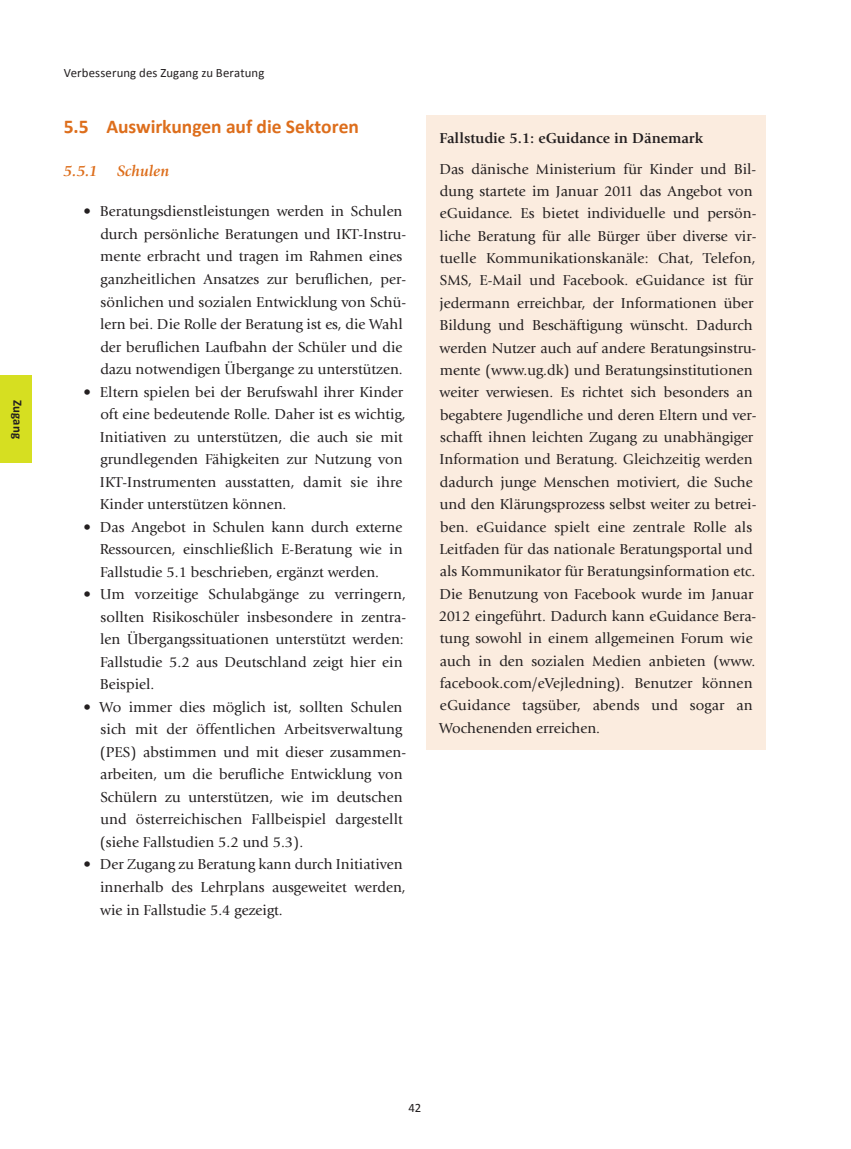
<style>
.page{position:relative;width:851px;height:1149px;background:#fff}
.page>*{position:absolute;margin:0;border:0;box-sizing:border-box;transform-origin:0 0}
.t1{font:700 19.5px "Calibri";letter-spacing:-.005em;color:#dd6e1c}
.t2{font:italic 700 15.75px "Giovanni Std";letter-spacing:.005em;color:#dd6e1c}
.t3{font:15px/22.5px "Giovanni Std";color:#231f20}
.t4{font:700 15px "Giovanni Std";color:#231f20}
.t5{font:12.75px "Calibri";letter-spacing:.01em;color:#231f20}
.t6{font:700 12.75px "Calibri";letter-spacing:.01em;color:#231f20}
</style>
<div class="page">
<div style="left:0;top:376px;width:32px;height:87px;background:#d6df21"></div>
<div style="left:426px;top:115px;width:339px;height:634px;background:#fbecdf"></div>
<p class="t6" style="left:25px;top:400px;width:40px;rotate:90deg">Zugang</p>
<p class="t5" style="left:64px;top:64px;width:202px">Verbesserung des Zugang zu Beratung</p>
<h1 class="t1" style="left:64px;top:114px;width:296px">5.5 Auswirkungen auf die Sektoren</h1>
<p class="t2" style="left:64px;top:162px;width:107px">5.5.1 Schulen</p>
<p class="t3" style="left:100px;top:200px;width:307px;text-indent:-17px">• Beratungsdienstleistungen werden in Schulen durch persönliche Beratungen und IKT-Instru&shy;mente erbracht und tragen im Rahmen eines ganzheitlichen Ansatzes zur beruflichen, per&shy;sönlichen und sozialen Entwicklung von Schü&shy;lern bei. Die Rolle der Beratung ist es, die Wahl der beruflichen Laufbahn der Schüler und die dazu notwendigen Übergange zu unterstützen.</p>
<p class="t3" style="left:100px;top:380px;width:307px;text-indent:-16px">• Eltern spielen bei der Berufswahl ihrer Kinder oft eine bedeutende Rolle. Daher ist es wichtig, Initiativen zu unterstützen, die auch sie mit grundlegenden Fähigkeiten zur Nutzung von IKT-Instrumenten ausstatten, damit sie ihre Kinder unterstützen können.</p>
<p class="t3" style="left:100px;top:515px;width:304px;text-align:justify;text-indent:-16px">• Das Angebot in Schulen kann durch externe Ressourcen, einschließlich E-Beratung wie in Fallstudie 5.1 beschrieben, ergänzt werden.</p>
<p class="t3" style="left:100px;top:583px;width:308px;text-indent:-16px">• Um vorzeitige Schulabgänge zu verringern, sollten Risikoschüler insbesondere in zentra&shy;len Übergangssituationen unterstützt werden:<br>Fallstudie 5.2 aus Deutschland zeigt hier ein Beispiel.</p>
<p class="t3" style="left:100px;top:695px;width:308px;text-indent:-16px">• Wo immer dies möglich ist, sollten Schulen sich mit der öffentlichen Arbeitsverwaltung (PES) abstimmen und mit dieser zusammen&shy;arbeiten, um die berufliche Entwicklung von Schülern zu unterstützen, wie im deutschen und österreichischen Fallbeispiel dargestellt (siehe Fallstudien 5.2 und 5.3).</p>
<p class="t3" style="left:100px;top:853px;width:307px;text-indent:-16px">• Der Zugang zu Beratung kann durch Initiativen innerhalb des Lehrplans ausgeweitet werden, wie in Fallstudie 5.4 gezeigt.</p>
<p class="t4" style="left:439px;top:129px;width:265px">Fallstudie 5.1: eGuidance in Dänemark</p>
<p class="t3" style="left:439px;top:158px;width:319px">Das dänische Ministerium für Kinder und Bil&shy;dung startete im Januar 2011 das Angebot von eGuidance. Es bietet individuelle und persön&shy;liche Beratung für alle Bürger über diverse vir&shy;tuelle Kommunikationskanäle: Chat, Telefon, SMS, E-Mail und Facebook. eGuidance ist für jedermann erreichbar, der Informationen über Bildung und Beschäftigung wünscht. Dadurch werden Nutzer auch auf andere Beratungsinstru&shy;mente (www.ug.dk) und Beratungsinstitutionen weiter verwiesen. Es richtet sich besonders an begabtere Jugendliche und deren Eltern und ver&shy;schafft ihnen leichten Zugang zu unabhängiger Information und Beratung. Gleichzeitig werden dadurch junge Menschen motiviert, die Suche und den Klärungsprozess selbst weiter zu betrei&shy;ben. eGuidance spielt eine zentrale Rolle als Leitfaden für das nationale Beratungsportal und als Kommunikator für Beratungsinformation etc.<br>Die Benutzung von Facebook wurde im Januar 2012 eingeführt. Dadurch kann eGuidance Bera&shy;tung sowohl in einem allgemeinen Forum wie auch in den sozialen Medien anbieten (www. facebook.com/eVejledning). Benutzer können eGuidance tagsüber, abends und sogar an Wochenenden erreichen.</p>
<p class="t5" style="left:408px;top:1099px;width:14px">42</p>
</div>
